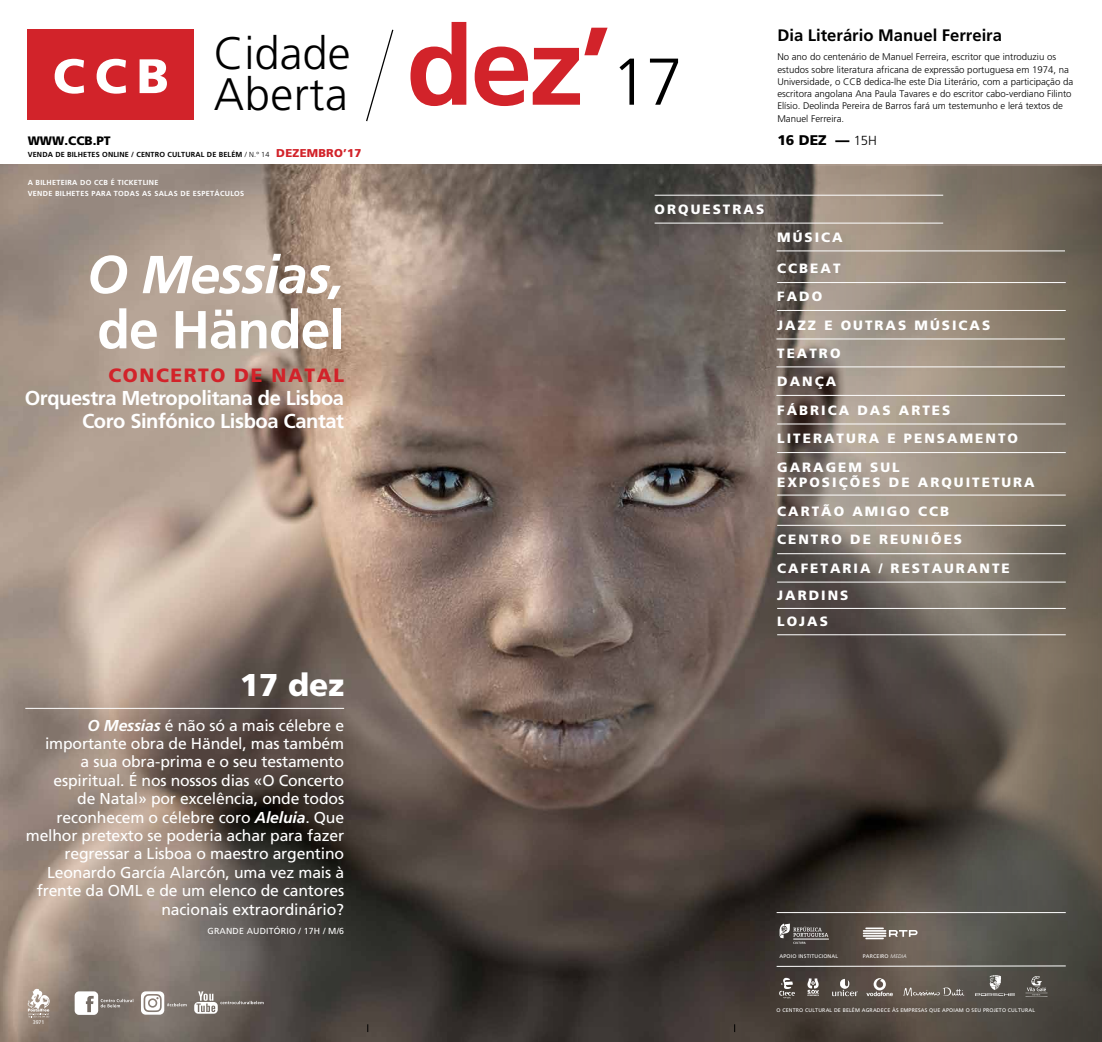
<style>
.page{position:relative;width:1102px;height:1042px;background:#fff}
.page>*{position:absolute;margin:0;border:0;box-sizing:border-box;transform-origin:0 0}
.t1{font:700 110.34px "Frutiger";color:#d2232a}
.t2{font:italic 700 53.38px "Frutiger";letter-spacing:-.02em;color:#fff}
.t3{font:700 53.38px "Frutiger";letter-spacing:-.02em;color:#fff}
.t4{font:300 45.5px/40.2px "Frutiger";letter-spacing:.005em;color:#000}
.t5{font:900 31.5px "Frutiger";color:#fff}
.t6{font:700 20.12px/22.8px "Frutiger";letter-spacing:-.02em;color:#fff;text-align:right}
.t7{font:900 19.25px "Frutiger";letter-spacing:.08em;color:#d2232a}
.t8{font:700 16.62px "Frutiger";color:#000}
.t9{font:15.75px/18.4px "Frutiger";letter-spacing:-.01em;color:#fff;text-align:right}
.t10{font:900 14px "Frutiger";color:#000}
.t11{font:900 13.47px/28.4px "Frutiger";letter-spacing:.15em;color:#fff}
.t12{font:900 12.25px "Frutiger";color:#000}
.t13{font:300 9.62px/12.2px "Frutiger";color:#000}
.t14{font:8.75px "Frutiger";letter-spacing:.02em;color:#fff}
.t15{font:700 7.26px/10.5px "Frutiger";letter-spacing:.04em;color:#fff}
.t16{font:700 7.26px "Frutiger";letter-spacing:.02em;color:#000}
.t17{font:5.25px "Frutiger";letter-spacing:.03em;color:#fff}
.s1{font-weight:300}
.s2{font-weight:900;font-size:11.38px;color:#d2232a}
.s3{font-weight:700;font-style:italic}
.s4{font-weight:300;font-size:66.06px;color:#000}
.s5{font-weight:300;font-size:13.12px}
.s6{font-weight:300;font-style:italic}
</style>
<div class="page">
<img style="left:0;top:165px;width:1101px;height:877px">
<svg style="left:703px;top:167px;width:398px;height:875px;background:#6c6259"></svg>
<div style="left:28px;top:30px;width:166px;height:90px;background:#d2232a"></div>
<svg style="left:55px;top:59px;width:112px;height:35px"></svg>
<svg style="left:366px;top:29px;width:28px;height:93px"></svg>
<svg style="left:75px;top:991px;width:58px;height:24px"></svg>
<svg style="left:141px;top:991px;width:45px;height:23px"></svg>
<svg style="left:194px;top:991px;width:69px;height:22px;background:#857e78"></svg>
<hr style="left:25px;top:708px;width:319px;height:1px;background:#fff">
<svg style="left:28px;top:989px;width:22px;height:29px"></svg>
<hr style="left:777px;top:282px;width:288px;height:1px;background:#fff">
<hr style="left:777px;top:310px;width:288px;height:1px;background:#fff">
<hr style="left:776px;top:395px;width:288px;height:1px;background:#fff">
<hr style="left:776px;top:338px;width:288px;height:1px;background:#fff">
<hr style="left:776px;top:366px;width:288px;height:1px;background:#fff">
<hr style="left:777px;top:495px;width:288px;height:1px;background:#fff">
<hr style="left:777px;top:525px;width:288px;height:1px;background:#fff">
<hr style="left:777px;top:553px;width:288px;height:1px;background:#fff">
<hr style="left:777px;top:582px;width:288px;height:1px;background:#fff">
<hr style="left:777px;top:608px;width:288px;height:1px;background:#fff">
<hr style="left:777px;top:634px;width:288px;height:1px;background:#fff">
<hr style="left:776px;top:250px;width:288px;height:1px;background:#fff">
<hr style="left:777px;top:423px;width:288px;height:1px;background:#fff">
<hr style="left:777px;top:452px;width:288px;height:1px;background:#fff">
<img style="left:778px;top:977px;width:17px;height:21px">
<svg style="left:779px;top:923px;width:49px;height:21px"></svg>
<hr style="left:793px;top:939px;width:35px;height:1px;background:#fff">
<svg style="left:862px;top:927px;width:55px;height:12px"></svg>
<svg style="left:775px;top:965px;width:291px;height:2px"></svg>
<hr style="left:776px;top:912px;width:289px;height:1px;background:#fff">
<img style="left:902px;top:983px;width:64px;height:14px">
<svg style="left:866px;top:978px;width:26px;height:18px"></svg>
<img style="left:831px;top:978px;width:27px;height:18px">
<img style="left:975px;top:975px;width:39px;height:20px">
<svg style="left:1025px;top:976px;width:22px;height:21px"></svg>
<svg style="left:807px;top:978px;width:11px;height:19px"></svg>
<hr style="left:654px;top:195px;width:289px;height:1px;background:#fff">
<hr style="left:654px;top:223px;width:289px;height:1px;background:#fff">
<h3 class="t4" style="left:214px;top:34px;width:138px">Cidade<br>Aberta</h3>
<p class="t12" style="left:28px;top:133px;width:85px">WWW.CCB.PT</p>
<p class="t16" style="left:28px;top:150px;width:335px">VENDA DE BILHETES ONLINE / CENTRO CULTURAL DE BELÉM <span class="s1">/ N.º 14</span> <span class="s2">DEZEMBRO’17</span></p>
<p class="t15" style="left:28px;top:178px;width:218px">A BILHETEIRA DO CCB É TICKETLINE<br>VENDE BILHETES PARA TODAS AS SALAS DE ESPETÁCULOS</p>
<h2 class="t2" style="left:87px;top:243px;width:259px">O Messias,</h2>
<h2 class="t3" style="left:97px;top:298px;width:248px">de Händel</h2>
<p class="t7" style="left:109px;top:364px;width:237px">CONCERTO DE NATAL</p>
<p class="t6" style="left:25px;top:387px;width:321px">Orquestra Metropolitana de Lisboa<br>Coro Sinfónico Lisboa Cantat</p>
<h3 class="t5" style="left:240px;top:665px;width:106px">17 dez</h3>
<p class="t9" style="left:26px;top:716px;width:320px"><span class="s3">O Messias</span> é não só a mais célebre e importante obra de Händel, mas também<br>a sua obra-prima e o seu testamento espiritual. É nos nossos dias «O Concerto<br>de Natal» por excelência, onde todos reconhecem o célebre coro <span class="s3">Aleluia</span>. Que melhor pretexto se poderia achar para fazer regressar a Lisboa o maestro argentino Leonardo García Alarcón, uma vez mais à frente da OML e de um elenco de cantores nacionais extraordinário?</p>
<p class="t14" style="left:207px;top:925px;width:138px">GRANDE AUDITÓRIO / 17H / M/6</p>
<p class="t17" style="left:33px;top:1019px;width:13px">3971</p>
<h1 class="t1" style="left:406px;top:2px;width:278px">dez’<span class="s4">17</span></h1>
<p class="t8" style="left:777px;top:25px;width:226px">Dia Literário Manuel Ferreira</p>
<p class="t13" style="left:777px;top:51px;width:297px">No ano do centenário de Manuel Ferreira, escritor que introduziu os estudos sobre literatura africana de expressão portuguesa em 1974, na Universidade, o CCB dedica-lhe este Dia Literário, com a participação da escritora angolana Ana Paula Tavares e do escritor cabo-verdiano Filinto Elísio. Deolinda Pereira de Barros fará um testemunho e lerá textos de Manuel Ferreira.</p>
<p class="t10" style="left:777px;top:131px;width:101px">16 DEZ — <span class="s5">15H</span></p>
<p class="t11" style="left:654px;top:195px;width:111px">ORQUESTRAS</p>
<p class="t11" style="left:777px;top:223px;width:67px">MÚSICA</p>
<p class="t11" style="left:777px;top:254px;width:242px">CCBEAT<br>FADO<br>JAZZ E OUTRAS MÚSICAS<br>TEATRO<br>DANÇA<br>FÁBRICA DAS ARTES<br>LITERATURA E PENSAMENTO<br>GARAGEM SUL</p>
<p class="t11" style="left:777px;top:468px;width:259px">EXPOSIÇÕES DE ARQUITETURA<br>CARTÃO AMIGO CCB<br>CENTRO DE REUNIÕES<br>CAFETARIA / RESTAURANTE</p>
<p class="t11" style="left:777px;top:582px;width:73px;line-height:26.2px">JARDINS<br>LOJAS</p>
<p class="t17" style="left:779px;top:953px;width:60px">APOIO INSTITUCIONAL</p>
<p class="t17" style="left:862px;top:953px;width:45px">PARCEIRO <span class="s6">MEDIA</span></p>
<p class="t17" style="left:776px;top:1007px;width:260px">O CENTRO CULTURAL DE BELÉM AGRADECE ÀS EMPRESAS QUE APOIAM O SEU PROJETO CULTURAL</p>
</div>
